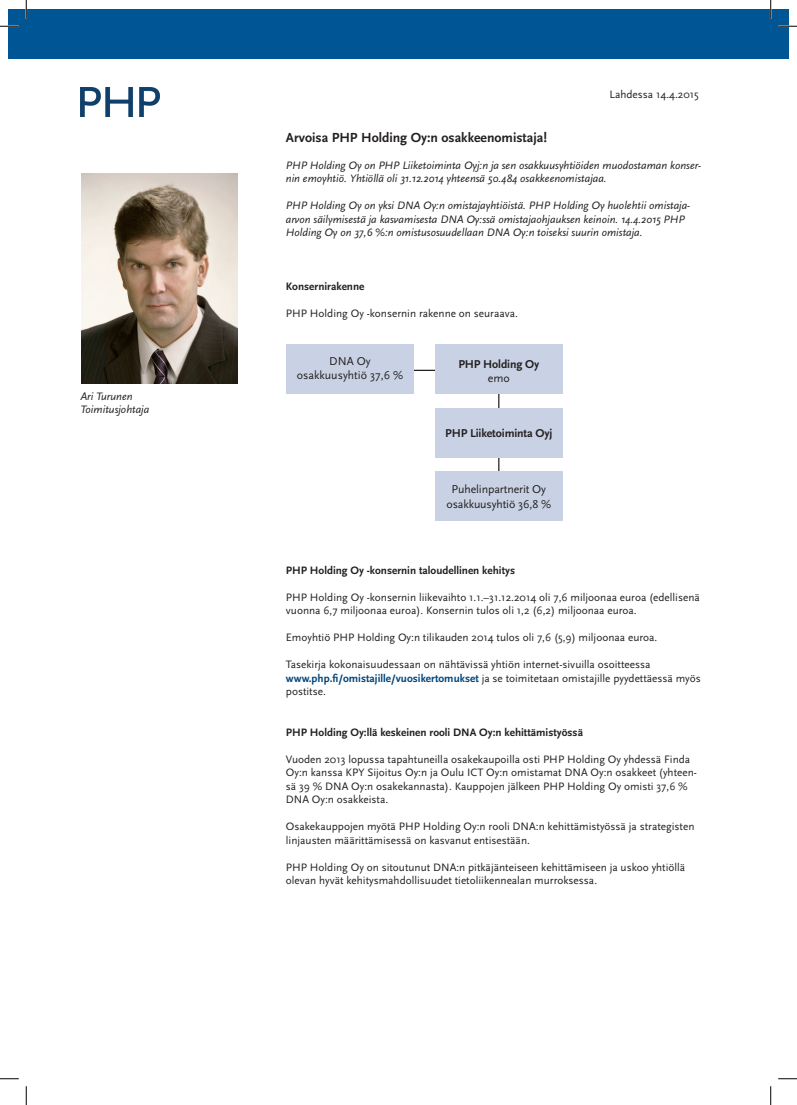
<style>
.page{position:relative;width:797px;height:1105px;background:#fff}
.page>*{position:absolute;margin:0;border:0;box-sizing:border-box;transform-origin:0 0}
.t1{font:700 13.75px "Scala Sans OT";color:#231f20}
.t2{font:11.88px/14.2px "Scala Sans OT";letter-spacing:-.01em;color:#231f20;text-align:center}
.t3{font:700 11.88px "Scala Sans OT";letter-spacing:-.01em;color:#231f20}
.t4{font:11.25px/13.5px "Scala Sans OT";color:#231f20}
.t5{font:italic 11.25px/13.5px "Scala Sans OT";color:#231f20}
.t6{font:700 11.25px "Scala Sans OT";color:#231f20}
.s1{font-weight:700;color:#00447b}
</style>
<div class="page">
<div style="left:8px;top:9px;width:780px;height:49px;background:#005595"></div>
<img style="left:80px;top:88px;width:79px;height:29px">
<img style="left:81px;top:174px;width:157px;height:209px">
<hr style="left:388px;top:370px;width:94px;height:1px;background:#231f20">
<div style="left:286px;top:344px;width:127px;height:50px;background:#c9d2e4"></div>
<hr style="left:498px;top:386px;width:1px;height:94px;background:#231f20">
<div style="left:435px;top:344px;width:127px;height:50px;background:#c9d2e4"></div>
<div style="left:435px;top:471px;width:127px;height:50px;background:#c9d2e4"></div>
<div style="left:435px;top:408px;width:127px;height:50px;background:#c9d2e4"></div>
<svg style="left:0;top:25px;width:19px;height:2px"></svg>
<svg style="left:778px;top:25px;width:19px;height:2px"></svg>
<svg style="left:0;top:1078px;width:19px;height:1px"></svg>
<svg style="left:778px;top:1078px;width:19px;height:1px"></svg>
<svg style="left:25px;top:0;width:2px;height:19px"></svg>
<svg style="left:25px;top:1086px;width:2px;height:19px"></svg>
<svg style="left:770px;top:0;width:1px;height:19px"></svg>
<svg style="left:770px;top:1086px;width:1px;height:19px"></svg>
<p class="t5" style="left:81px;top:389px;width:70px">Ari Turunen<br>Toimitusjohtaja</p>
<p class="t4" style="left:609px;top:88px;width:91px">Lahdessa 14.4.2015</p>
<p class="t1" style="left:286px;top:129px;width:262px">Arvoisa PHP Holding Oy:n osakkeenomistaja!</p>
<p class="t5" style="left:286px;top:158px;width:417px">PHP Holding Oy on PHP Liiketoiminta Oyj:n ja sen osakkuusyhtiöiden muodostaman konser&shy;nin emoyhtiö. Yhtiöllä oli 31.12.2014 yhteensä 50.484 osakkeenomistajaa.</p>
<p class="t5" style="left:286px;top:199px;width:406px">PHP Holding Oy on yksi DNA Oy:n omistajayhtiöistä. PHP Holding Oy huolehtii omistaja&shy;arvon säilymisestä ja kasvamisesta DNA Oy:ssä omistajaohjauksen keinoin. 14.4.2015 PHP<br>Holding Oy on 37,6 %:n omistusosuudellaan DNA Oy:n toiseksi suurin omistaja.</p>
<p class="t6" style="left:286px;top:280px;width:80px">Konsernirakenne</p>
<p class="t4" style="left:286px;top:307px;width:234px">PHP Holding Oy -konsernin rakenne on seuraava.</p>
<p class="t2" style="left:297px;top:354px;width:108px">DNA Oy osakkuusyhtiö 37,6 %</p>
<p class="t3" style="left:458px;top:357px;width:82px">PHP Holding Oy</p>
<p class="t2" style="left:488px;top:371px;width:23px">emo</p>
<p class="t3" style="left:445px;top:426px;width:109px">PHP Liiketoiminta Oyj</p>
<p class="t2" style="left:446px;top:482px;width:106px">Puhelinpartnerit Oy osakkuusyhtiö 36,8 %</p>
<p class="t6" style="left:286px;top:563px;width:231px">PHP Holding Oy -konsernin taloudellinen kehitys</p>
<p class="t4" style="left:286px;top:590px;width:415px">PHP Holding Oy -konsernin liikevaihto 1.1.–31.12.2014 oli 7,6 miljoonaa euroa (edellisenä vuonna 6,7 miljoonaa euroa). Konsernin tulos oli 1,2 (6,2) miljoonaa euroa.</p>
<p class="t4" style="left:286px;top:631px;width:373px">Emoyhtiö PHP Holding Oy:n tilikauden 2014 tulos oli 7,6 (5,9) miljoonaa euroa.</p>
<p class="t4" style="left:286px;top:658px;width:416px">Tasekirja kokonaisuudessaan on nähtävissä yhtiön internet-sivuilla osoitteessa <span class="s1">www.php.fi/omistajille/vuosikertomukset</span> ja se toimitetaan omistajille pyydettäessä myös postitse.</p>
<p class="t6" style="left:286px;top:725px;width:298px">PHP Holding Oy:llä keskeinen rooli DNA Oy:n kehittämistyössä</p>
<p class="t4" style="left:286px;top:752px;width:412px">Vuoden 2013 lopussa tapahtuneilla osakekaupoilla osti PHP Holding Oy yhdessä Finda Oy:n kanssa KPY Sijoitus Oy:n ja Oulu ICT Oy:n omistamat DNA Oy:n osakkeet (yhteen&shy;sä 39 % DNA Oy:n osakekannasta). Kauppojen jälkeen PHP Holding Oy omisti 37,6 % DNA Oy:n osakkeista.</p>
<p class="t4" style="left:286px;top:820px;width:410px">Osakekauppojen myötä PHP Holding Oy:n rooli DNA:n kehittämistyössä ja strategisten linjausten määrittämisessä on kasvanut entisestään.</p>
<p class="t4" style="left:286px;top:860px;width:401px">PHP Holding Oy on sitoutunut DNA:n pitkäjänteiseen kehittämiseen ja uskoo yhtiöllä olevan hyvät kehitysmahdollisuudet tietoliikennealan murroksessa.</p>
</div>
